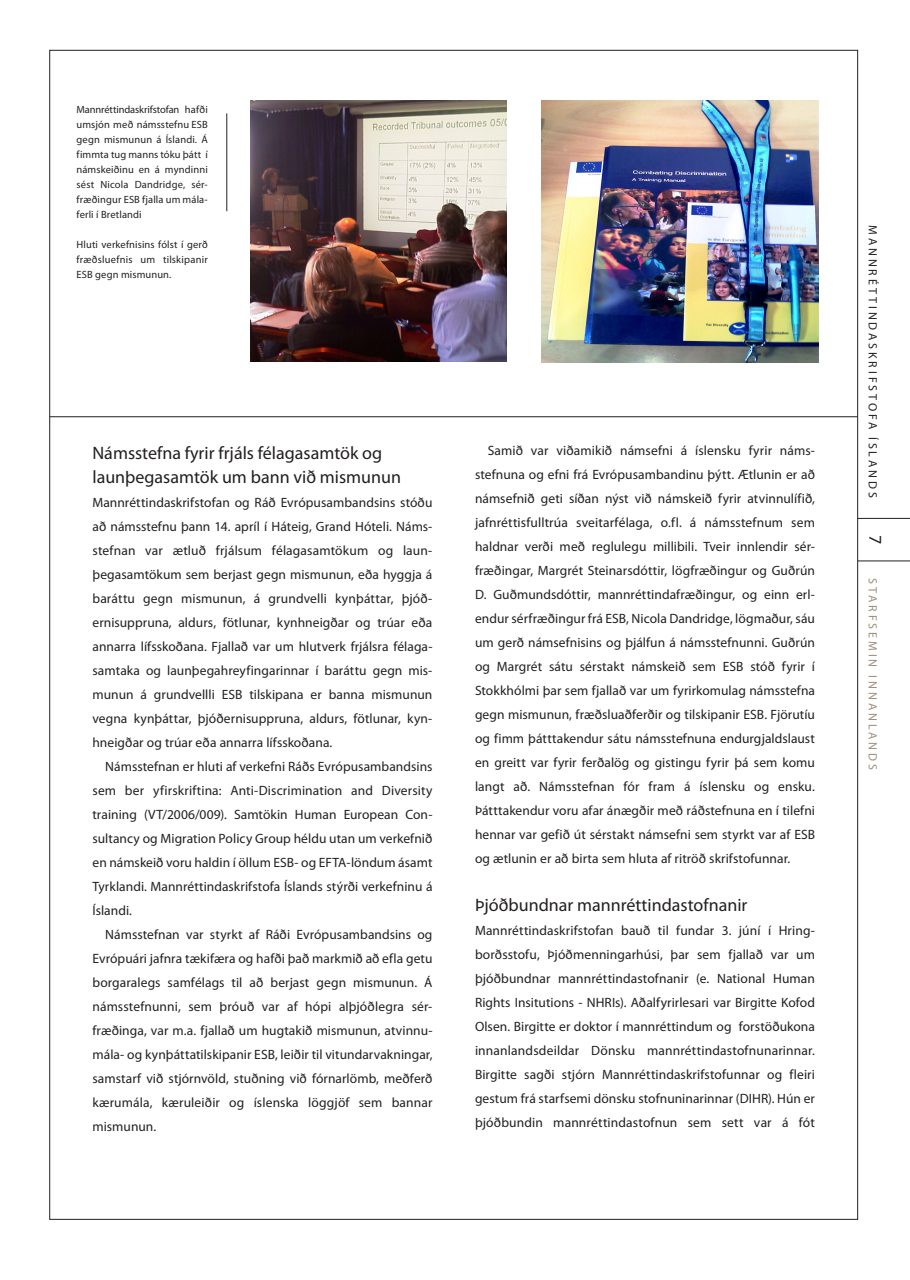
<style>
.page{position:relative;width:910px;height:1280px;background:#fff}
.page>*{position:absolute;margin:0;border:0;box-sizing:border-box;transform-origin:0 0}
.millifyrirsögn{font:18px/24px "Myriad Pro";color:#231f20}
.meginmál{font:13.5px/24px "Myriad Pro";letter-spacing:.005em;color:#231f20;text-align:justify}
.meginmál_1__para{font:13.5px/24px "Myriad Pro";letter-spacing:.005em;color:#231f20;text-align:justify}
.t1{font:12px "Myriad Pro";letter-spacing:.24em;color:#231f20}
.t2{font:12px "Myriad Pro";letter-spacing:.24em;color:#9f8d7b}
.myndatexti{font:10.5px/15px "Myriad Pro";letter-spacing:.01em;color:#231f20;text-align:justify}
.meginmál_1__para-2{font:10.5px/15px "Myriad Pro";letter-spacing:.015em;color:#231f20;text-align:justify}
</style>
<div class="page">
<svg style="left:858px;top:518px;width:52px;height:43px"></svg>
<div style="left:50px;top:50px;width:808px;height:1169px;background:#fff;border:1px solid #231f20"></div>
<img style="left:541px;top:101px;width:278px;height:262px">
<img style="left:250px;top:101px;width:256px;height:260px">
<hr style="left:50px;top:416px;width:807px;height:1px;background:#231f20">
<hr style="left:227px;top:113px;width:1px;height:98px;background:#231f20">
<p class="myndatexti" style="left:77px;top:102px;width:133px">Mannréttindaskrifstofan hafði umsjón með námsstefnu ESB gegn mismunun á Íslandi. Á fimmta tug manns tóku þátt í námskeiðinu en á myndinni sést Nicola Dandridge, sér&shy;fræðingur ESB fjalla um mála&shy;ferli í Bretlandi</p>
<p class="meginmál_1__para-2" style="left:77px;top:237px;width:133px">Hluti verkefnisins fólst í gerð fræðsluefnis um tilskipanir ESB gegn mismunun.</p>
<p class="millifyrirsögn" style="left:92px;top:440px;width:310px">Námsstefna fyrir frjáls félagasamtök og launþegasamtök um bann við mismunun</p>
<p class="meginmál_1__para" style="left:92px;top:490px;width:341px">Mannréttindaskrifstofan og Ráð Evrópusambandsins stóðu að námsstefnu þann 14. apríl í Háteig, Grand Hóteli. Náms&shy;stefnan var ætluð frjálsum félagasamtökum og laun&shy;þegasamtökum sem berjast gegn mismunun, eða hyggja á baráttu gegn mismunun, á grundvelli kynþáttar, þjóð&shy;ernisuppruna, aldurs, fötlunar, kynhneigðar og trúar eða annarra lífsskoðana. Fjallað var um hlutverk frjálsra félaga&shy;samtaka og launþegahreyfingarinnar í baráttu gegn mis&shy;munun á grundvellli ESB tilskipana er banna mismunun vegna kynþáttar, þjóðernisuppruna, aldurs, fötlunar, kyn&shy;hneigðar og trúar eða annarra lífsskoðana.</p>
<p class="meginmál" style="left:92px;top:754px;width:341px;text-indent:13px">Námsstefnan er hluti af verkefni Ráðs Evrópusambandsins sem ber yfirskriftina: Anti-Discrimination and Diversity training (VT/2006/009). Samtökin Human European Con&shy;sultancy og Migration Policy Group héldu utan um verkefnið en námskeið voru haldin í öllum ESB- og EFTA</p>
<p class="meginmál" style="left:92px;top:850px;width:341px;text-indent:254px">-löndum ásamt Tyrklandi. Mannréttindaskrifstofa Íslands stýrði verkefninu á Íslandi.</p>
<p class="meginmál" style="left:92px;top:922px;width:342px;text-indent:13px">Námsstefnan var styrkt af Ráði Evrópusambandsins og Evrópuári jafnra tækifæra og hafði það markmið að efla getu borgaralegs samfélags til að berjast gegn mismunun. Á námsstefnunni, sem þróuð var af hópi alþjóðlegra sér&shy;fræðinga, var m.a. fjallað um hugtakið mismunun, atvinnu&shy;mála- og kynþáttatilskipanir ESB, leiðir til vitundarvakningar, samstarf við stjórnvöld, stuðning við fórnarlömb, meðferð kærumála, kæruleiðir og íslenska löggjöf sem bannar mismunun.</p>
<p class="meginmál" style="left:475px;top:438px;width:341px;text-indent:13px">Samið var viðamikið námsefni á íslensku fyrir náms&shy;stefnuna og efni frá Evrópusambandinu þýtt. Ætlunin er að námsefnið geti síðan nýst við námskeið fyrir atvinnulífið, jafnréttisfulltrúa sveitarfélaga, o.fl. á námsstefnum sem haldnar verði með reglulegu millibili. Tveir innlendir sér&shy;fræðingar, Margrét Steinarsdóttir, lögfræðingur og Guðrún D. Guðmundsdóttir, mannréttindafræðingur, og einn erl&shy;endur sérfræðingur frá ESB, Nicola Dandridge, lögmaður, sáu um gerð námsefnisins og þjálfun á námsstefnunni. Guðrún og Margrét sátu sérstakt námskeið sem ESB stóð fyrir í Stokkhólmi þar sem fjallað var um fyrirkomulag námsstefna gegn mismunun, fræðsluaðferðir og tilskipanir ESB. Fjörutíu og fimm þátttakendur sátu námsstefnuna endurgjaldslaust en greitt var fyrir ferðalög og gistingu fyrir þá sem komu langt að. Námsstefnan fór fram á íslensku og ensku.<br>Þátttakendur voru afar ánægðir með ráðstefnuna en í tilefni hennar var gefið út sérstakt námsefni sem styrkt var af ESB og ætlunin er að birta sem hluta af ritröð skrifstofunnar.</p>
<p class="millifyrirsögn" style="left:475px;top:893px;width:274px">Þjóðbundnar mannréttindastofnanir</p>
<p class="meginmál_1__para" style="left:475px;top:918px;width:341px">Mannréttindaskrifstofan bauð til fundar 3. júní í H ring&shy;borðsstofu, Þjóðmenningarhúsi, þar sem fjallað var um þjóðbundnar mannréttindastofnanir (e. National Human Rights Insitutions - NHRI</p>
<p class="meginmál_1__para" style="left:475px;top:990px;width:341px;text-indent:140px">s). Aðalfyrirlesari var Birgitte Kofod Olsen. Birgitte er doktor í mannréttindum og forstöðukona innanlandsdeildar Dönsku mannréttindastofnunarinnar.<br>Birgitte sagði stjórn Mannréttindaskrifstofunnar og fleiri gestum frá starfsemi dönsku stofnuninarinnar (DIHR</p>
<p class="meginmál_1__para" style="left:475px;top:1086px;width:341px;text-align:right">). Hún er<br>þjóðbundin mannréttindastofnun sem sett var á fót</p>
<p class="t1" style="left:880px;top:225px;width:274px;rotate:90deg">Mannréttindaskrifstofa Íslands</p>
<h1 class="millifyrirsögn" style="left:888px;top:534px;width:11px;rotate:90deg">7</h1>
<p class="t2" style="left:880px;top:578px;width:193px;rotate:90deg">Starfsem in innanlands</p>
</div>
